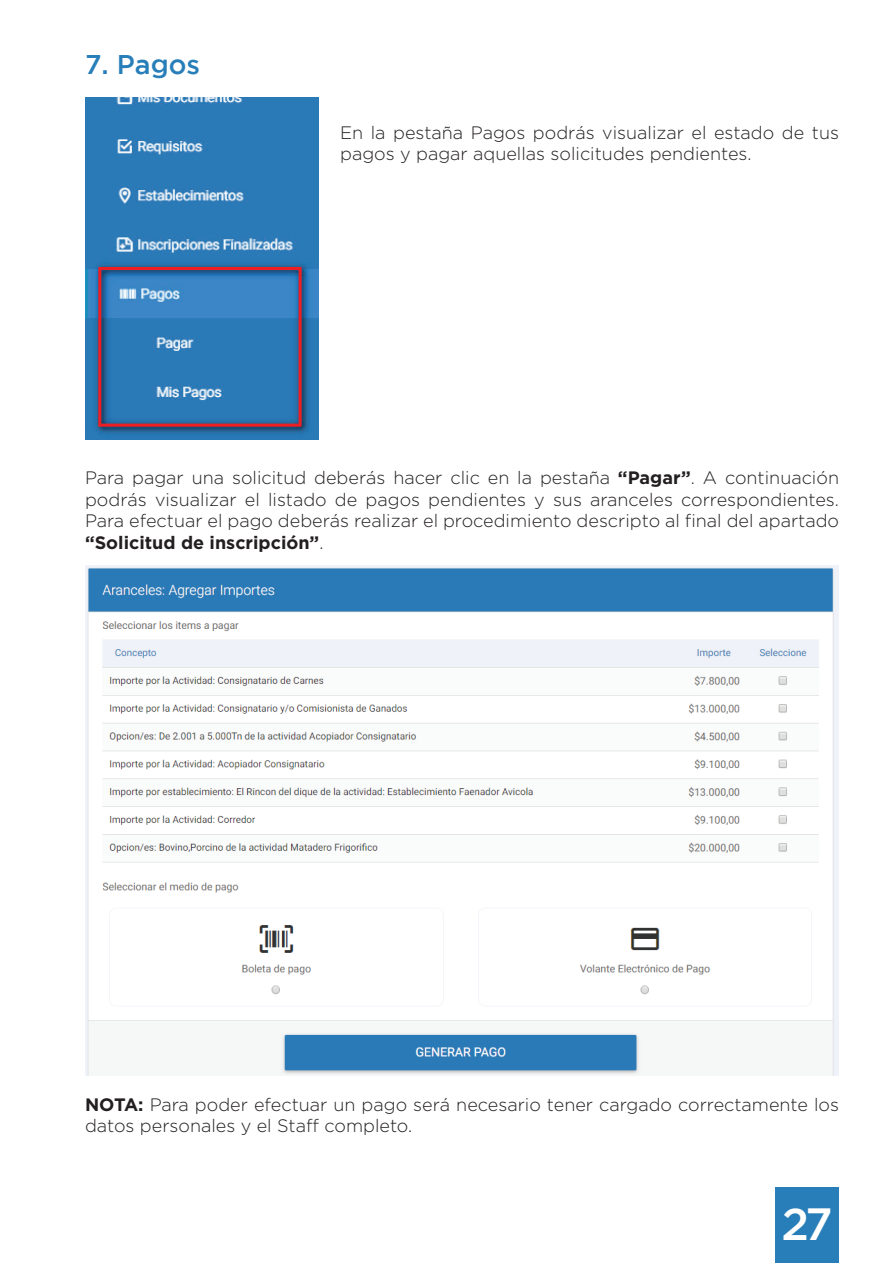
<style>
.page{position:relative;width:893px;height:1263px;background:#fff}
.page>*{position:absolute;margin:0;border:0;box-sizing:border-box;transform-origin:0 0}
.t1{font:500 45px "Gotham";color:#fff}
.t2{font:500 27px "Gotham";color:#287eb9}
.t3{font:300 18px/21.6px "Gotham";color:#231f20}
.s1{font-weight:700}
</style>
<div class="page">
<div style="left:776px;top:1187px;width:63px;height:76px;background:#287eb9"></div>
<img style="left:85px;top:97px;width:234px;height:342px">
<img style="left:85px;top:566px;width:754px;height:510px">
<h2 class="t2" style="left:85px;top:49px;width:117px">7. Pagos</h2>
<p class="t3" style="left:340px;top:121px;width:500px">En la pestaña Pagos podrás visualizar el estado de tus pagos y pagar aquellas solicitudes pendientes.</p>
<p class="t3" style="left:85px;top:467px;width:756px;text-align:justify">Para pagar una solicitud deberás hacer clic en la pestaña <span class="s1">“Pagar”</span>. A continuación podrás visualizar el listado de pagos pendientes y sus aranceles correspondientes.<br>Para efectuar el pago deberás realizar el procedimiento descripto al final del apartado <span class="s1">“Solicitud de inscripción”</span>.</p>
<p class="t3" style="left:85px;top:1093px;width:755px"><span class="s1">NOTA:</span> Para poder efectuar un pago será necesario tener cargado correctamente los datos personales y el Staff completo.</p>
<h1 class="t1" style="left:782px;top:1198px;width:53px">27</h1>
</div>
